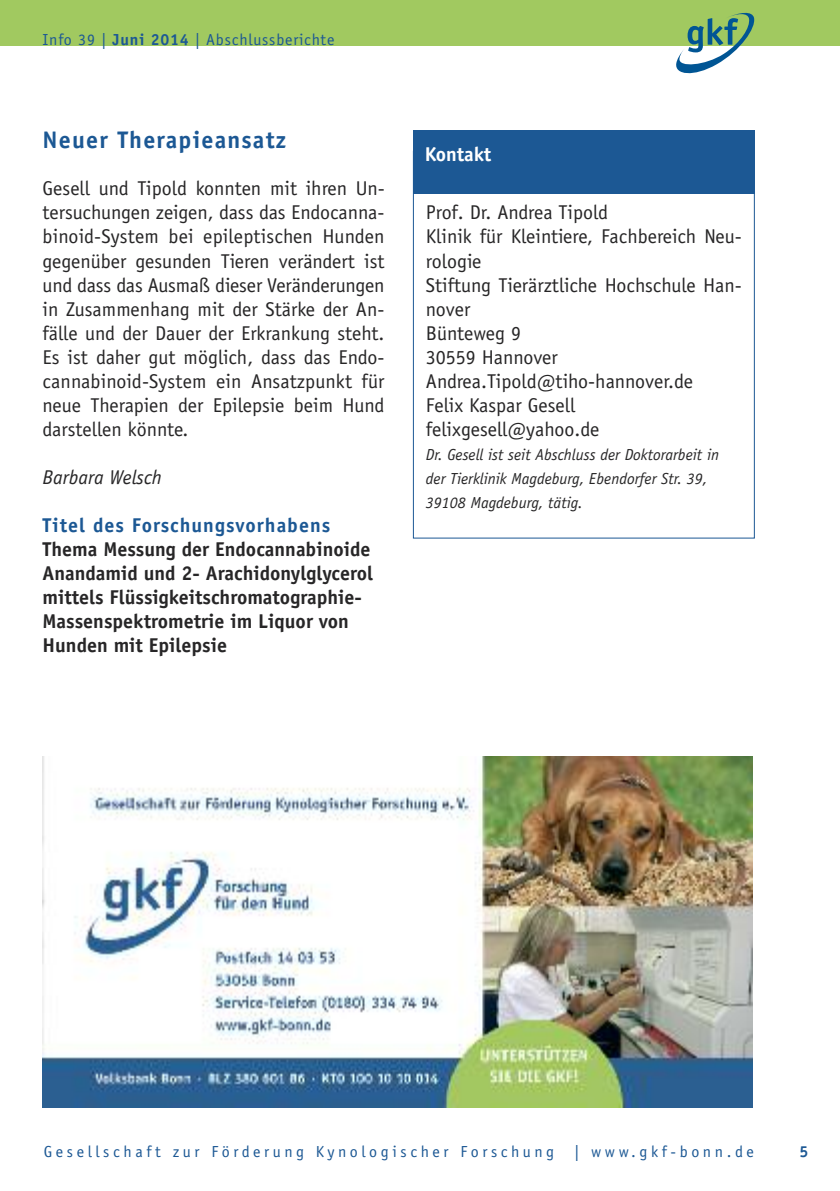
<style>
.page{position:relative;width:840px;height:1191px;background:#fff}
.page>*{position:absolute;margin:0;border:0;box-sizing:border-box;transform-origin:0 0}
.t1{font:700 24px "Officina Sans";letter-spacing:.05em;color:#1c5894}
.t2{font:20px/24px "Officina Sans";color:#272627;text-align:justify}
.t3{font:700 20px/24px "Officina Sans";color:#272627}
.t4{font:700 20px "Officina Sans";letter-spacing:.05em;color:#1c5894}
.t5{font:italic 20px "Officina Sans";color:#272627}
.t6{font:700 20px "Officina Sans";letter-spacing:-.005em;color:#fff}
.t7{font:italic 16px/24px "Officina Sans";color:#272627}
.t8{font:16px "Officina Sans";letter-spacing:.225em;color:#1c5894}
.t9{font:16px "Officina Sans";letter-spacing:.05em;color:#1c5894}
.t10{font:700 16px "Officina Sans";color:#1c5894}
.s1{font-weight:700}
</style>
<div class="page">
<div style="left:0;top:0;width:839px;height:45px;background:#a1c960"></div>
<svg style="left:674px;top:13px;width:80px;height:61px"></svg>
<div style="left:412px;top:130px;width:342px;height:64px;background:#1c5894"></div>
<img style="left:43px;top:756px;width:709px;height:351px">
<p class="t9" style="left:43px;top:34px;width:293px">Info 39 | <span class="s1">Juni 2014</span> | Abschlussberichte</p>
<p class="t1" style="left:43px;top:131px;width:245px">Neuer Therapieansatz</p>
<p class="t2" style="left:43px;top:178px;width:343px">Gesell und Tipold konnten mit ihren Un&shy;tersuchungen zeigen, dass das Endocanna&shy;binoid-System bei epileptischen Hunden gegenüber gesunden Tieren verändert ist und dass das Ausmaß dieser Veränderungen in Zusammenhang mit der Stärke der An&shy;fälle und der Dauer der Erkrankung steht.<br>Es ist daher gut möglich, dass das Endo&shy;cannabinoid-System ein Ansatzpunkt für neue Therapien der Epilepsie beim Hund darstellen könnte.</p>
<p class="t5" style="left:43px;top:469px;width:121px">Barbara Welsch</p>
<p class="t4" style="left:43px;top:517px;width:289px">Titel des Forschungsvorhabens</p>
<p class="t3" style="left:43px;top:538px;width:332px">Thema Messung der Endocannabinoide Anandamid und 2- Arachidonylglycerol mittels Flüssigkeitschromatographie-Massenspektrometrie im Liquor von Hunden mit Epilepsie</p>
<p class="t6" style="left:424px;top:147px;width:68px">Kontakt</p>
<p class="t2" style="left:425px;top:202px;width:317px;text-align:left">Prof. Dr. Andrea Tipold<br>Klinik für Kleintiere, Fachbereich Neu&shy;rologie<br>Stiftung Tierärztliche Hochschule Han&shy;nover<br>Bünteweg 9<br>30559 Hannover<br>Andrea.Tipold@tiho-hannover.de<br>Felix Kaspar Gesell felixgesell@yahoo.de</p>
<p class="t7" style="left:425px;top:443px;width:294px">Dr. Gesell ist seit Abschluss der Doktorarbeit in der Tierklinik Magdeburg, Ebendorfer Str. 39,<br>39108 Magdeburg, tätig.</p>
<p class="t8" style="left:44px;top:1145px;width:511px">Gesellschaft zur Förderung Kynologischer Forschung</p>
<p class="t8" style="left:574px;top:1145px;width:181px">| www.gkf-bonn.de</p>
<p class="t10" style="left:798px;top:1145px;width:10px">5</p>
</div>
